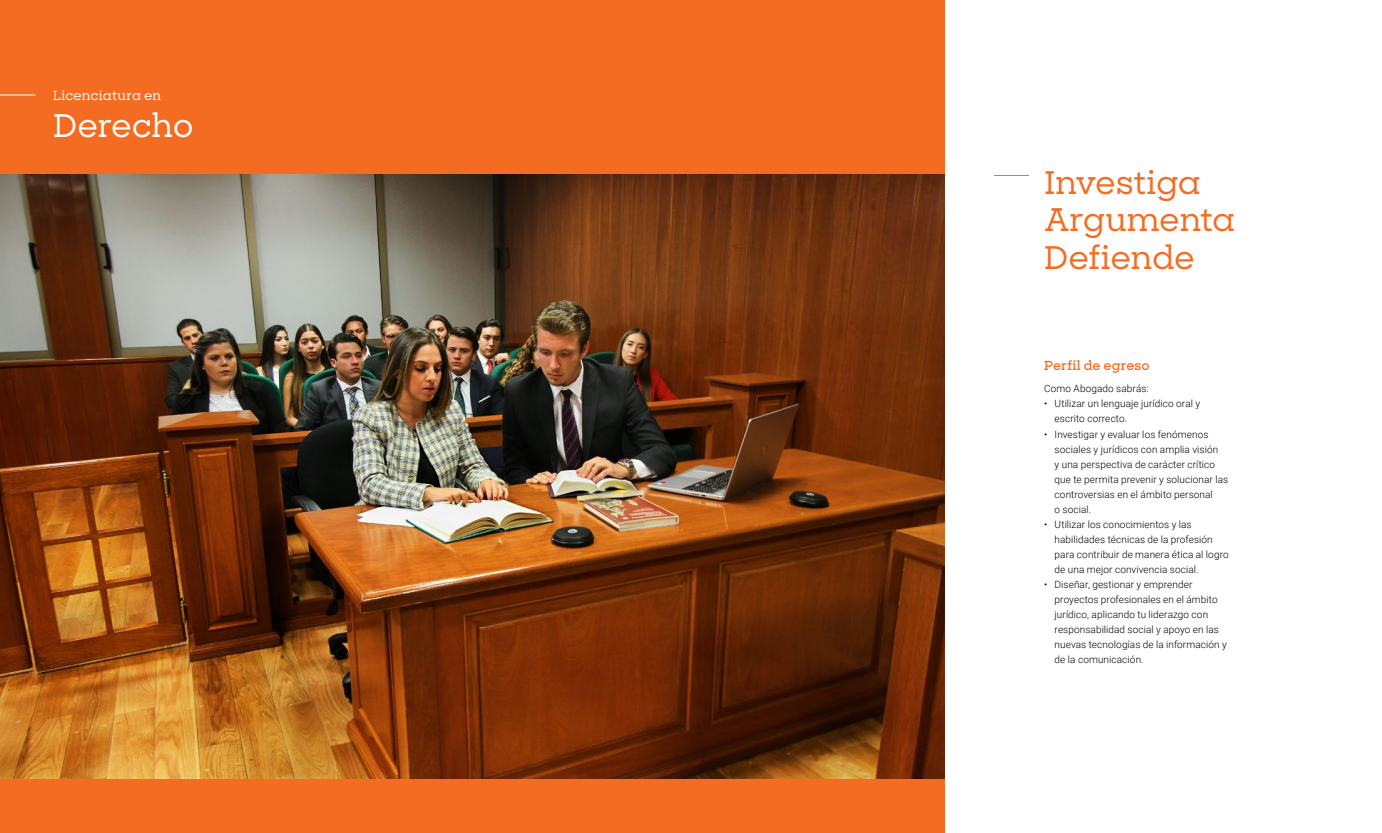
<style>
.page{position:relative;width:1382px;height:833px;background:#fff}
.page>*{position:absolute;margin:0;border:0;box-sizing:border-box;transform-origin:0 0}
.t1{font:500 31.25px/37.5px "Sharp Slab";letter-spacing:-.015em;color:#f36c21}
.t2{font:500 31.25px "Sharp Slab";letter-spacing:-.01em;color:#fff}
.t3{font:500 12.5px "Sharp Slab";letter-spacing:.005em;color:#fff}
.t4{font:600 12.5px "Sharp Slab";letter-spacing:.01em;color:#f36c21}
.t5{font:300 10px/15px "Roboto";letter-spacing:.01em;color:#000}
</style>
<div class="page">
<div style="left:0;top:0;width:944px;height:833px;background:#f36c21"></div>
<hr style="left:0;top:94px;width:35px;height:1px;background:#fff">
<hr style="left:994px;top:175px;width:35px;height:1px;background:#f36c21">
<img style="left:0;top:175px;width:944px;height:604px">
<p class="t3" style="left:53px;top:86px;width:110px">Licenciatura en</p>
<h1 class="t2" style="left:53px;top:104px;width:142px">Derecho</h1>
<h1 class="t1" style="left:1044px;top:163px;width:192px">Investiga<br>Argumenta<br>Defiende</h1>
<p class="t4" style="left:1044px;top:356px;width:107px">Perfil de egreso</p>
<p class="t5" style="left:1044px;top:381px;width:106px">Como Abogado sabrás:</p>
<p class="t5" style="left:1055px;top:396px;width:147px;text-indent:-11px">• Utilizar un lenguaje jurídico oral y escrito correcto.</p>
<p class="t5" style="left:1055px;top:426px;width:175px;text-indent:-11px">• Investigar y evaluar los fenómenos sociales y jurídicos con amplia visión<br>y una perspectiva de carácter crítico que te permita prevenir y solucionar las controversias en el ámbito personal<br>o social.</p>
<p class="t5" style="left:1055px;top:516px;width:176px;text-indent:-11px">• Utilizar los conocimientos y las habilidades técnicas de la profesión para contribuir de manera ética al logro de una mejor convivencia social.</p>
<p class="t5" style="left:1055px;top:576px;width:174px;text-indent:-11px">• Diseñar, gestionar y emprender proyectos profesionales en el ámbito jurídico, aplicando tu liderazgo con responsabilidad social y apoyo en las nuevas tecnologías de la información y de la comunicación.</p>
</div>
